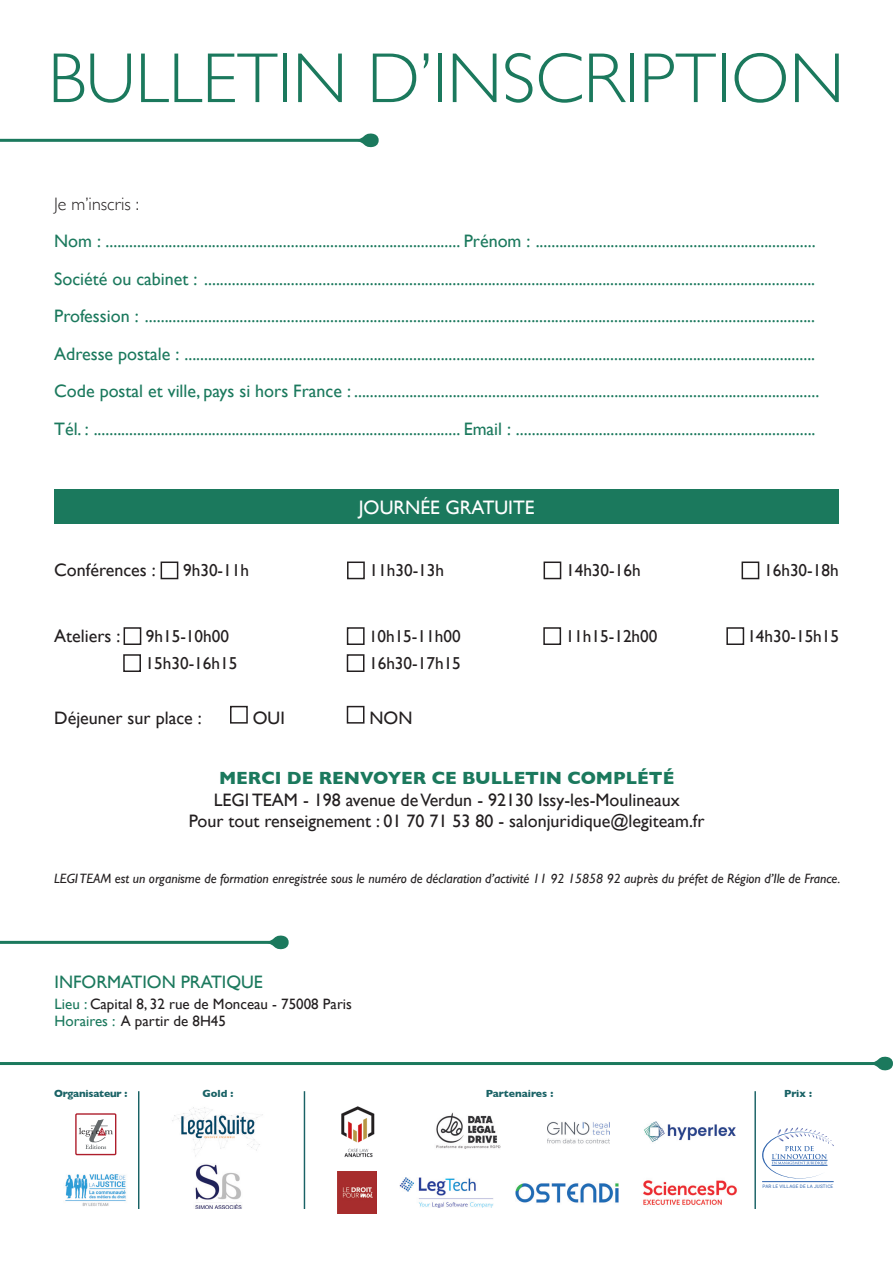
<style>
.page{position:relative;width:893px;height:1263px;background:#fff}
.page>*{position:absolute;margin:0;border:0;box-sizing:border-box;transform-origin:0 0}
.t1{font:300 71.1px "Gill Sans";color:#1b795d}
.t2{font:19.5px "Gill Sans";color:#fff}
.t3{font:18px/37.5px "Gill Sans";color:#1b795d}
.t4{font:18px/21.6px "Gill Sans";color:#231f20;text-align:center}
.t5{font:700 18px "Gill Sans";color:#1b795d}
.t6{font:300 18px "Gill Sans";color:#231f20}
.t7{font:17.25px "Gill Sans";color:#231f20}
.t8{font:15px/16.5px "Gill Sans";color:#231f20}
.t9{font:italic 13.5px "Gill Sans";color:#231f20}
.t10{font:700 10.5px "Gill Sans";letter-spacing:-.005em;color:#196265}
.t11{font:4.65px "Roboto";letter-spacing:.035em;color:#2c62ad}
.s1{font-size:16.5px}
.s2{color:#1b795d}
</style>
<div class="page">
<hr style="left:0;top:139px;width:360px;height:3px;background:#1b795d">
<svg style="left:355px;top:133px;width:24px;height:15px"></svg>
<hr style="left:0;top:941px;width:270px;height:3px;background:#1b795d">
<svg style="left:265px;top:935px;width:24px;height:15px"></svg>
<hr style="left:0;top:1062px;width:875px;height:3px;background:#1b795d">
<svg style="left:874px;top:1056px;width:19px;height:15px"></svg>
<div style="left:54px;top:490px;width:785px;height:34px;background:#1b795d"></div>
<div style="left:161px;top:561px;width:17px;height:18px;border:2px solid #231f20"></div>
<div style="left:347px;top:561px;width:18px;height:18px;border:2px solid #231f20"></div>
<div style="left:544px;top:561px;width:17px;height:18px;border:2px solid #231f20"></div>
<div style="left:742px;top:561px;width:17px;height:18px;border:2px solid #231f20"></div>
<div style="left:124px;top:627px;width:17px;height:18px;border:2px solid #231f20"></div>
<div style="left:347px;top:627px;width:18px;height:18px;border:2px solid #231f20"></div>
<div style="left:543px;top:627px;width:18px;height:18px;border:2px solid #231f20"></div>
<div style="left:726px;top:627px;width:18px;height:18px;border:2px solid #231f20"></div>
<div style="left:123px;top:654px;width:18px;height:18px;border:2px solid #231f20"></div>
<div style="left:347px;top:654px;width:17px;height:18px;border:2px solid #231f20"></div>
<div style="left:230px;top:706px;width:18px;height:18px;border:2px solid #231f20"></div>
<div style="left:347px;top:706px;width:17px;height:18px;border:2px solid #231f20"></div>
<div style="left:75px;top:1113px;width:41px;height:42px;border:1px solid #ae1e2c"></div>
<svg style="left:79px;top:1119px;width:34px;height:30px"></svg>
<hr style="left:138px;top:1091px;width:1px;height:118px;background:#196265">
<hr style="left:304px;top:1091px;width:1px;height:118px;background:#196265">
<hr style="left:754px;top:1091px;width:2px;height:118px;background:#196265">
<img style="left:65px;top:1174px;width:61px;height:32px">
<img style="left:548px;top:1121px;width:62px;height:23px">
<img style="left:337px;top:1172px;width:39px;height:42px">
<img style="left:644px;top:1121px;width:92px;height:21px">
<svg style="left:762px;top:1127px;width:72px;height:51px"></svg>
<hr style="left:762px;top:1181px;width:72px;height:1px;background:#2c62ad">
<img style="left:400px;top:1177px;width:94px;height:31px">
<img style="left:516px;top:1183px;width:102px;height:20px">
<img style="left:643px;top:1180px;width:94px;height:25px">
<img style="left:195px;top:1164px;width:47px;height:45px">
<img style="left:172px;top:1107px;width:91px;height:50px">
<img style="left:341px;top:1106px;width:34px;height:52px">
<img style="left:436px;top:1112px;width:65px;height:37px">
<h1 class="t1" style="left:48px;top:23px;width:798px">BULLETIN D’INSCRIPTION</h1>
<p class="t6" style="left:54px;top:190px;width:86px">Je m’inscris :</p>
<p class="t3" style="left:54px;top:222px;width:767px">Nom : .......................................................................................... Prénom : .......................................................................<br>Société ou cabinet : ...........................................................................................................................................................<br>Profession : ..........................................................................................................................................................................<br>Adresse postale : ................................................................................................................................................................<br>Code postal et ville, pays si hors France : ......................................................................................................................<br>Tél. : ............................................................................................. Email : ............................................................................</p>
<p class="t2" style="left:359px;top:496px;width:177px">JOURNÉE GRATUITE</p>
<p class="t4" style="left:54px;top:559px;width:103px">Conférences :</p>
<p class="t7" style="left:183px;top:560px;width:67px">9h30-11h</p>
<p class="t7" style="left:370px;top:560px;width:76px">11h30-13h</p>
<p class="t7" style="left:566px;top:560px;width:76px">14h30-16h</p>
<p class="t7" style="left:764px;top:560px;width:76px">16h30-18h</p>
<p class="t4" style="left:54px;top:625px;width:68px">Ateliers :</p>
<p class="t7" style="left:146px;top:626px;width:85px">9h15-10h00</p>
<p class="t7" style="left:369px;top:626px;width:93px"><span class="s1">1</span>0h15-11h00</p>
<p class="t7" style="left:566px;top:626px;width:93px">11h15-12h00</p>
<p class="t7" style="left:747px;top:626px;width:93px">14h30-15h15</p>
<p class="t7" style="left:146px;top:653px;width:93px">15h30-16h15</p>
<p class="t7" style="left:369px;top:653px;width:93px">16h30-17h15</p>
<p class="t4" style="left:54px;top:706px;width:149px">Déjeuner sur place :</p>
<p class="t4" style="left:253px;top:706px;width:34px">OUI</p>
<p class="t4" style="left:369px;top:706px;width:44px">NON</p>
<p class="t5" style="left:219px;top:764px;width:457px">MERCI DE RENVOYER CE BULLETIN COMPLÉTÉ</p>
<p class="t4" style="left:189px;top:789px;width:517px">LEGI TEAM - 198 avenue de Verdun - 92130 Issy-les-Moulineaux<br>Pour tout renseignement : 01 70 71 53 80 - salonjuridique@legiteam.fr</p>
<p class="t9" style="left:54px;top:871px;width:788px">LEGI TEAM est un organisme de formation enregistrée sous le numéro de déclaration d’activité 11 92 15858 92 auprès du préfet de Région d’Ile de France.</p>
<p class="t3" style="left:55px;top:963px;width:210px">INFORMATION PRATIQUE</p>
<p class="t8" style="left:55px;top:996px;width:299px"><span class="s2">Lieu :</span> Capital 8, 32 rue de Monceau - 75008 Paris<br><span class="s2">Horaires :</span> A partir de 8H45</p>
<p class="t10" style="left:54px;top:1085px;width:75px">Organisateur :</p>
<p class="t10" style="left:202px;top:1085px;width:33px">Gold :</p>
<p class="t10" style="left:486px;top:1085px;width:69px">Partenaires :</p>
<p class="t10" style="left:784px;top:1085px;width:29px">Prix :</p>
<p class="t11" style="left:763px;top:1183px;width:72px">PAR LE VILLAGE DE LA JUSTICE</p>
</div>
